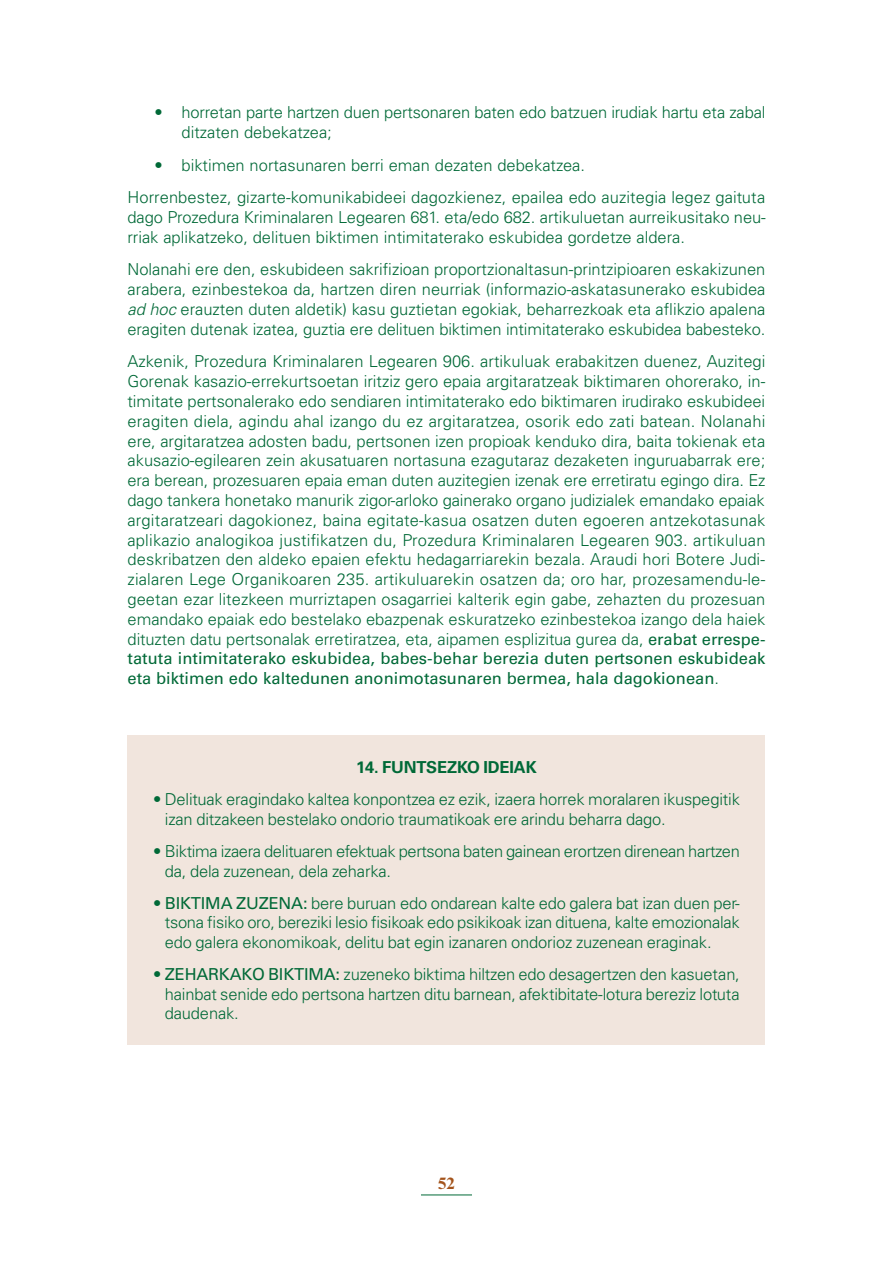
<style>
.page{position:relative;width:893px;height:1263px;background:#fff}
.page>*{position:absolute;margin:0;border:0;box-sizing:border-box;transform-origin:0 0}
.t1{font:300 16.5px/19.8px "Univers LT Std";letter-spacing:-.01em;color:#006937}
.t2{font:700 16.5px "Univers LT Std";letter-spacing:-.01em;color:#006937}
.t3{font:700 16.5px "Times New Roman MT Std";color:#a4541c}
.s1{font-style:italic}
.s2{font-weight:400}
</style>
<div class="page">
<hr style="left:421px;top:1194px;width:51px;height:1px;background:#006937">
<div style="left:128px;top:735px;width:637px;height:309px;background:#f1e5dd"></div>
<p class="t1" style="left:182px;top:103px;width:585px;text-indent:-27px">• horretan parte hartzen duen pertsonaren baten edo batzuen irudiak hartu eta zabal ditzaten debekatzea;</p>
<p class="t1" style="left:128px;top:148px;width:639px;line-height:32.5px;text-indent:27px">• biktimen nortasunaren berri eman dezaten debekatzea.<br>Horrenbestez, gizarte-komunikabideei dagozkienez, epailea edo auzitegia legez gaituta</p>
<p class="t1" style="left:128px;top:207px;width:640px">dago Prozedura Kriminalaren Legearen 681. eta/edo 682. artikuluetan aurreikusitako neu&shy;rriak aplikatzeko, delituen biktimen intimitaterako eskubidea gordetze aldera.</p>
<p class="t1" style="left:128px;top:260px;width:639px;text-align:justify">Nolanahi ere den, eskubideen sakrifizioan proportzionaltasun-printzipioaren eskakizunen arabera, ezinbestekoa da, hartzen diren neurriak (informazio-askatasunerako eskubidea <span class="s1">ad hoc</span> erauzten duten aldetik) kasu guztietan egokiak, beharrezkoak eta aflikzio apalena eragiten dutenak izatea, guztia ere delituen biktimen intimitaterako eskubidea babesteko.</p>
<p class="t1" style="left:128px;top:352px;width:640px;text-align:justify">Azkenik, Prozedura Kriminalaren Legearen 906. artikuluak erabakitzen duenez, Auzitegi Gorenak kasazio-errekurtsoetan iritziz gero epaia argitaratzeak biktimaren ohorerako, in&shy;timitate pertsonalerako edo sendiaren intimitaterako edo biktimaren irudirako eskubideei eragiten diela, agindu ahal izango du ez argitaratzea, osorik edo zati batean. Nolanahi ere, argitaratzea adosten badu, pertsonen izen propioak kenduko dira, baita tokienak eta akusazio-egilearen zein akusatuaren nortasuna ezagutaraz dezaketen inguruabarrak ere; era berean, prozesuaren epaia eman duten auzitegien izenak ere erretiratu egingo dira. Ez dago tankera honetako manurik zigor-arloko gainerako organo judizialek emandako epaiak argitaratzeari dagokionez, baina egitate-kasua osatzen duten egoeren antzekotasunak aplikazio analogikoa justifikatzen du, Prozedura Kriminalaren Legearen 903. artikuluan deskribatzen den aldeko epaien efektu hedagarriarekin bezala. Araudi hori Botere Judi&shy;zialaren Lege Organikoaren 235. artikuluarekin osatzen da; oro har, prozesamendu-le&shy;geetan ezar litezkeen murriztapen osagarriei kalterik egin gabe, zehazten du prozesuan emandako epaiak edo bestelako ebazpenak eskuratzeko ezinbestekoa izango dela haiek dituzten datu pertsonalak erretiratzea, eta, aipamen esplizitua gurea da, <span class="s2">erabat errespe&shy;tatuta intimitaterako eskubidea, babes-behar berezia duten pertsonen eskubideak eta biktimen edo kaltedunen anonimotasunaren bermea, hala dagokionean</span>.</p>
<p class="t2" style="left:356px;top:757px;width:182px">14. FUNTSEZKO IDEIAK</p>
<p class="t1" style="left:165px;top:790px;width:576px;text-indent:-12px">• Delituak eragindako kaltea konpontzea ez ezik, izaera horrek moralaren ikuspegitik izan ditzakeen bestelako ondorio traumatikoak ere arindu beharra dago.</p>
<p class="t1" style="left:165px;top:841px;width:576px;text-indent:-12px">• Biktima izaera delituaren efektuak pertsona baten gainean erortzen direnean hartzen da, dela zuzenean, dela zeharka.</p>
<p class="t1" style="left:165px;top:893px;width:576px;text-align:justify;text-indent:-12px">• <span class="s2">BIKTIMA ZUZENA:</span> bere buruan edo ondarean kalte edo galera bat izan duen per&shy;tsona fisiko oro, bereziki lesio fisikoak edo psikikoak izan dituena, kalte emozionalak edo galera ekonomikoak, delitu bat egin izanaren ondorioz zuzenean eraginak.</p>
<p class="t1" style="left:165px;top:964px;width:576px;text-align:justify;text-indent:-12px">• <span class="s2">ZEHARKAKO BIKTIMA:</span> zuzeneko biktima hiltzen edo desagertzen den kasuetan, hainbat senide edo pertsona hartzen ditu barnean, afektibitate-lotura bereziz lotuta daudenak.</p>
<p class="t3" style="left:438px;top:1173px;width:18px">52</p>
</div>
